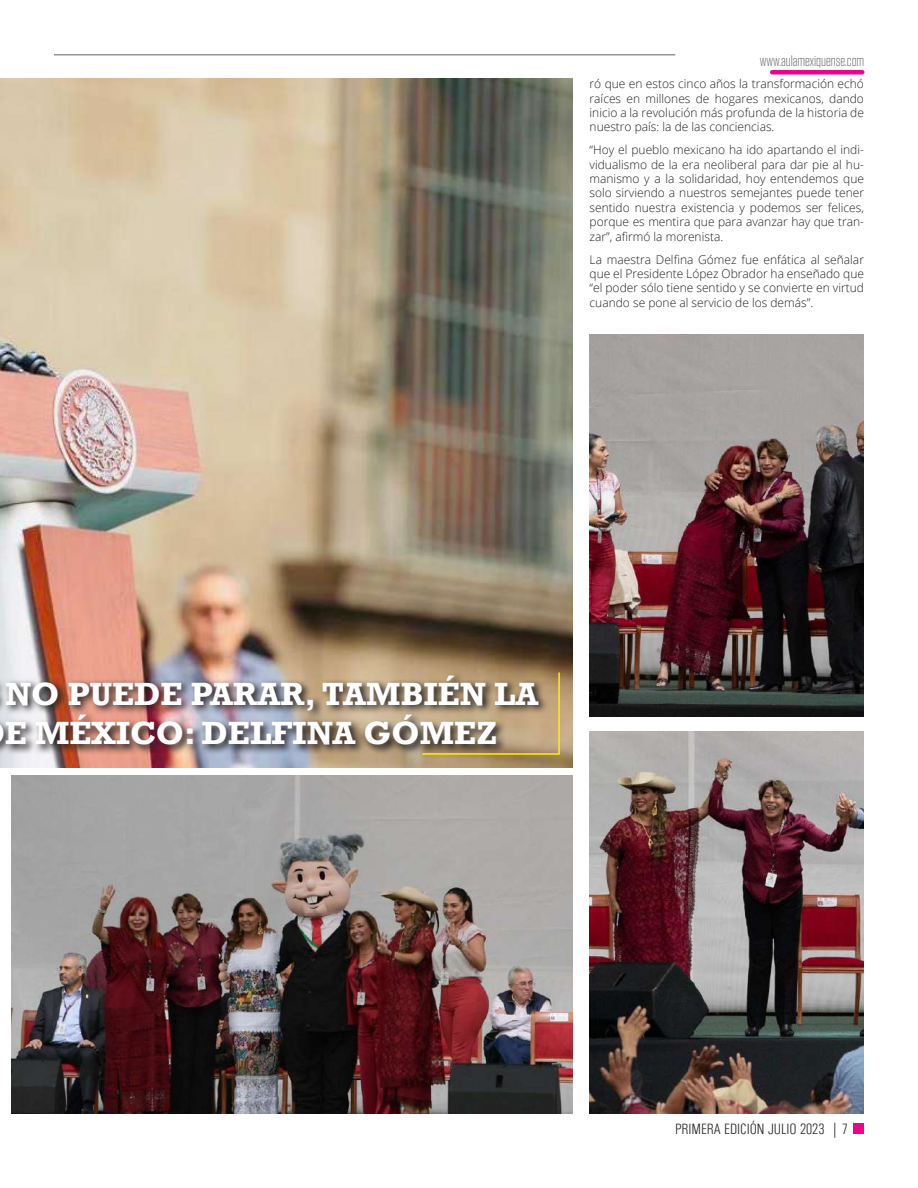
<style>
.page{position:relative;width:918px;height:1188px;background:#fff}
.page>*{position:absolute;margin:0;border:0;box-sizing:border-box;transform-origin:0 0}
.t1{font:700 33px/39.6px "Rockwell";color:#fff}
.t2{font:300 condensed 15px "Univers";color:#231f20}
.t3{font:300 15px "Tungsten";color:#636366}
.t4{font:300 12px/14.4px "Open Sans";color:#231f20;text-align:justify}
</style>
<div class="page">
<hr style="left:772px;top:70px;width:90px;height:4px;background:#ed028c">
<hr style="left:54px;top:54px;width:621px;height:2px;background:#939598">
<div style="left:853px;top:1123px;width:11px;height:11px;background:#ed028c"></div>
<img style="left:0;top:79px;width:573px;height:688px">
<img style="left:0;top:671px;width:549px;height:85px">
<svg style="left:421px;top:671px;width:140px;height:84px;background:#9e8865"></svg>
<img style="left:12px;top:776px;width:561px;height:337px">
<img style="left:590px;top:335px;width:274px;height:381px">
<img style="left:590px;top:731px;width:274px;height:382px">
<p class="t3" style="left:760px;top:54px;width:106px">www.aulamexiquense.com</p>
<p class="t4" style="left:590px;top:76px;width:276px">ró que en estos cinco años la transformación echó raíces en millones de hogares mexicanos, dando inicio a la revolución más profunda de la historia de nuestro país: la de las conciencias.</p>
<p class="t4" style="left:590px;top:142px;width:276px">“Hoy el pueblo mexicano ha ido apartando el indi&shy;vidualismo de la era neoliberal para dar pie al hu&shy;manismo y a la solidaridad, hoy entendemos que solo sirviendo a nuestros semejantes puede tener sentido nuestra existencia y podemos ser felices, porque es mentira que para avanzar hay que tran&shy;zar”, afirmó la morenista.</p>
<p class="t4" style="left:590px;top:252px;width:276px">La maestra Delfina Gómez fue enfática al señalar que el Presidente López Obrador ha enseñado que “el poder sólo tiene sentido y se convierte en virtud cuando se pone al servicio de los demás”.</p>
<h1 class="t1" style="left:5px;top:674px;width:535px">NO PUEDE PARAR, TAMBIÉN LA<br>E MÉXICO: DELFINA GÓMEZ</h1>
<p class="t2" style="left:675px;top:1120px;width:175px">PRIMERA EDICIÓN JULIO 2023 | 7</p>
</div>
